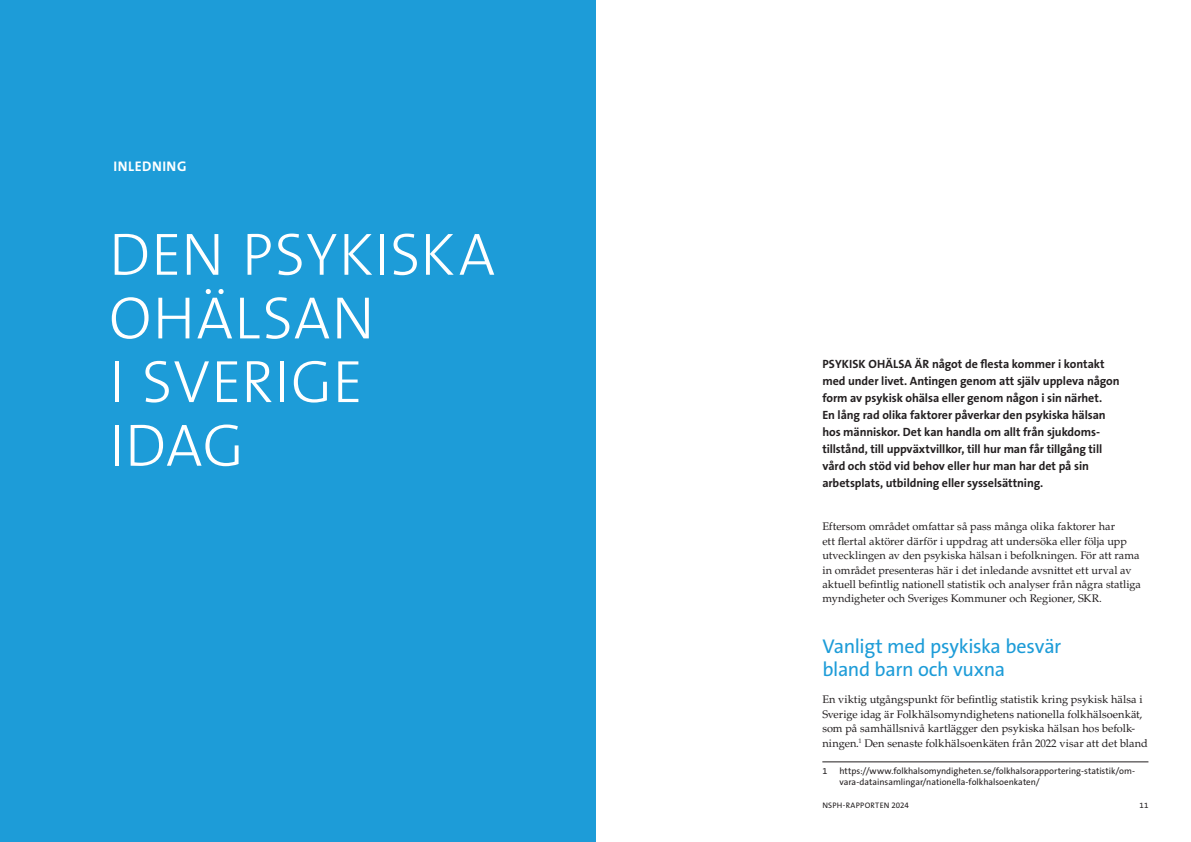
<style>
.page{position:relative;width:1191px;height:842px;background:#fff}
.page>*{position:absolute;margin:0;border:0;box-sizing:border-box;transform-origin:0 0}
.kapitelrub{font:300 60.3px/63.7px "The Sans B W3";letter-spacing:.015em;color:#fff}
.Rubrik_2_blå{font:20px/23px "The Sans B W5 Plain";letter-spacing:-.015em;color:#1d9cd8}
.kapitel_topp{font:700 14px "The Sans B W7";letter-spacing:.04em;color:#fff}
.ingress{font:700 12px/17px "The Sans B W7";letter-spacing:-.01em;color:#231f20}
.Bröd{font:11px/14.4px "Palatino LT Std";color:#231f20}
.fotnot{font:9px/11px "The Sans B W5 Plain";color:#231f20}
.t1{font:8px "The Sans B W5 Plain";letter-spacing:.025em;color:#231f20}
</style>
<div class="page">
<hr style="left:822px;top:762px;width:326px;height:1px;background:#231f20">
<div style="left:0;top:0;width:595px;height:842px;background:#1d9cd8"></div>
<p class="kapitel_topp" style="left:113px;top:157px;width:74px">INLEDNING</p>
<p class="kapitelrub" style="left:109px;top:223px;width:388px">DEN PSYKISKA<br>OHÄLSAN<br>I SVERIGE<br>IDAG</p>
<p class="ingress" style="left:822px;top:356px;width:299px">PSYKISK OHÄLSA ÄR något de flesta kommer i kontakt med under livet. Antingen genom att själv uppleva någon form av psykisk ohälsa eller genom någon i sin närhet.<br>En lång rad olika faktorer påverkar den psykiska hälsan hos människor. Det kan handla om allt från sjukdoms&shy;tillstånd, till uppväxtvillkor, till hur man får tillgång till vård och stöd vid behov eller hur man har det på sin arbetsplats, utbildning eller sysselsättning.</p>
<p class="Bröd" style="left:822px;top:520px;width:320px">Eftersom området omfattar så pass många olika faktorer har<br>ett flertal aktörer därför i uppdrag att undersöka eller följa upp utvecklingen av den psykiska hälsan i befolkningen. För att rama in området presenteras här i det inledande avsnittet ett urval av aktuell befintlig nationell statistik och analyser från några statliga myndigheter och Sveriges Kommuner och Regioner, SKR.</p>
<p class="Rubrik_2_blå" style="left:822px;top:635px;width:240px">Vanligt med psykiska besvär bland barn och vuxna</p>
<p class="Bröd" style="left:822px;top:692px;width:327px">En viktig utgångspunkt för befintlig statistik kring psykisk hälsa i Sverige idag är Folkhälsomyndighetens nationella folkhälsoenkät, som på samhällsnivå kartlägger den psykiska hälsan hos befolk&shy;ningen.<sup>1</sup> Den senaste folkhälsoenkäten från 2022 visar att det bland</p>
<p class="fotnot" style="left:822px;top:766px;width:6px">1</p>
<p class="fotnot" style="left:839px;top:766px;width:297px">https://www.folkhalsomyndigheten.se/folkhalsorapportering-statistik/om&shy;vara-datainsamlingar/nationella-folkhalsoenkaten/</p>
<p class="t1" style="left:822px;top:800px;width:88px">NSPH-RAPPORTEN 2024</p>
<p class="t1" style="left:1139px;top:800px;width:10px">11</p>
</div>
